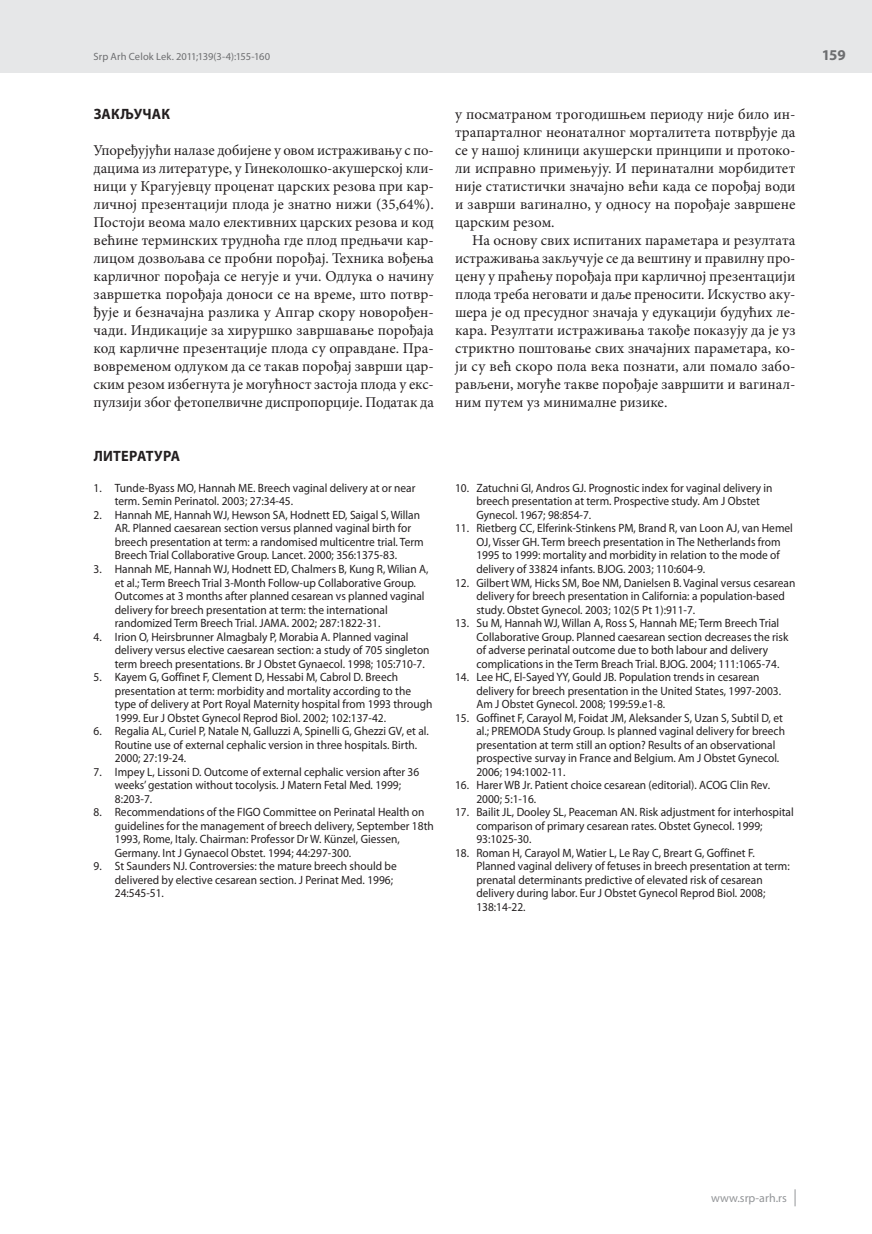
<style>
.page{position:relative;width:872px;height:1234px;background:#fff}
.page>*{position:absolute;margin:0;border:0;box-sizing:border-box;transform-origin:0 0}
.t1{font:15px/18px "Minion Pro";color:#231f20;text-align:justify}
.t2{font:700 15px "Myriad Pro";letter-spacing:.015em;color:#231f20;scale:.95 1}
.t3{font:700 15px "Myriad Pro";color:#6d6e70}
.t4{font:12px/13.5px "Myriad Pro";color:#231f20;scale:.95 1}
.t5{font:12px "Myriad Pro";color:#939598}
.t6{font:10.5px "Myriad Pro";letter-spacing:.01em;color:#6d6e70}
</style>
<div class="page">
<div style="left:0;top:0;width:872px;height:72px;background:#e6e7e8"></div>
<svg style="left:794px;top:1189px;width:1px;height:16px"></svg>
<p class="t6" style="left:94px;top:52px;width:178px">Srp Arh Celok Lek. 2011;139(3-4):155-160</p>
<p class="t2" style="left:94px;top:108px;width:82px">ЗАКЉУЧАК</p>
<p class="t1" style="left:94px;top:143px;width:342px">Упо ре ђу ју ћи на ла зе до би је не у овом ис тра жи ва њу с по&shy;да ци ма из ли те ра ту ре, у Ги не ко ло шко-аку шер ској кли&shy;ни ци у Кра гу јев цу про це нат цар ских ре зо ва при кар&shy;лич ној пре зен та ци ји пло да је знат но ни жи (35,64%).<br>По сто ји ве о ма ма ло елек тив них цар ских ре зо ва и код ве ћи не тер мин ских труд но ћа где плод пред ња чи кар&shy;ли цом до зво ља ва се проб ни по ро ђај. Тех ни ка во ђе ња кар лич ног по ро ђа ја се не гу је и учи. Од лу ка о на чи ну за вр шет ка по ро ђа ја до но си се на вре ме, што по твр&shy;ђу је и бе зна чај на раз ли ка у Ап гар ско ру но во ро ђен&shy;ча ди. Ин ди ка ци је за хи рур шко за вр ша ва ње по ро ђа ја код кар лич не пре зен та ци је пло да су оправ да не. Пра&shy;во вре ме ном од лу ком да се та кав по ро ђај за вр ши цар&shy;ским ре зом из бег ну та је мо гућ ност за сто ја пло да у екс&shy;пул зи ји због фе то пел вич не дис про пор ци је. По да так да</p>
<p class="t2" style="left:94px;top:450px;width:93px">ЛИТЕРАТУРА</p>
<p class="t4" style="left:115px;top:482px;width:318px;text-indent:-21px">1. Tunde-Byass MO, Hannah ME. Breech vaginal delivery at or near term. Semin Perinatol. 2003; 27:34-45.</p>
<p class="t4" style="left:115px;top:509px;width:327px;text-indent:-21px">2. Hannah ME, Hannah WJ, Hewson SA, Hodnett ED, Saigal S, Willan AR. Planned caesarean section versus planned vaginal birth for breech presentation at term: a randomised multicentre trial. Term Breech Trial Collaborative Group. Lancet. 2000; 356:1375-83.</p>
<p class="t4" style="left:115px;top:563px;width:332px;text-indent:-21px">3. Hannah ME, Hannah WJ, Hodnett ED, Chalmers B, Kung R, Wilian A, et al.; Term Breech Trial 3-Month Follow-up Collaborative Group.<br>Outcomes at 3 months after planned cesarean vs planned vaginal delivery for breech presentation at term: the international randomized Term Breech Trial. JAMA. 2002; 287:1822-31.</p>
<p class="t4" style="left:115px;top:631px;width:333px;text-indent:-21px">4. Irion O, Heirsbrunner Almagbaly P, Morabia A. Planned vaginal delivery versus elective caesarean section: a study of 705 singleton term breech presentations. Br J Obstet Gynaecol. 1998; 105:710-7.</p>
<p class="t4" style="left:115px;top:671px;width:336px;text-indent:-21px">5. Kayem G, Goffinet F, Clement D, Hessabi M, Cabrol D. Breech presentation at term: morbidity and mortality according to the type of delivery at Port Royal Maternity hospital from 1993 through 1999. Eur J Obstet Gynecol Reprod Biol. 2002; 102:137-42.</p>
<p class="t4" style="left:115px;top:725px;width:332px;text-indent:-21px">6. Regalia AL, Curiel P, Natale N, Galluzzi A, Spinelli G, Ghezzi GV, et al.<br>Routine use of external cephalic version in three hospitals. Birth.<br>2000; 27:19-24.</p>
<p class="t4" style="left:115px;top:766px;width:322px;text-indent:-21px">7. Impey L, Lissoni D. Outcome of external cephalic version after 36 weeks’ gestation without tocolysis. J Matern Fetal Med. 1999;<br>8:203-7.</p>
<p class="t4" style="left:115px;top:806px;width:337px;text-indent:-21px">8. Recommendations of the FIGO Committee on Perinatal Health on guidelines for the management of breech delivery, September 18th 1993, Rome, Italy. Chairman: Professor Dr W. Künzel, Giessen, Germany. Int J Gynaecol Obstet. 1994; 44:297-300.</p>
<p class="t4" style="left:115px;top:860px;width:298px;text-indent:-21px">9. St Saunders NJ. Controversies: the mature breech should be delivered by elective cesarean section. J Perinat Med. 1996;<br>24:545-51.</p>
<p class="t1" style="left:455px;top:107px;width:342px">у по сма тра ном тро го ди шњем пе ри о ду ни је би ло ин&shy;тра пар тал ног нео на тал ног мор та ли те та по твр ђу је да се у на шој кли ни ци аку шер ски прин ци пи и про то ко&shy;ли ис прав но при ме њу ју. И пе ри на тал ни мор би ди тет ни је ста ти стич ки зна чај но ве ћи ка да се по ро ђај во ди и за вр ши ва ги нал но, у од но су на по ро ђа је за вр ше не цар ским ре зом.</p>
<p class="t1" style="left:455px;top:233px;width:342px;text-indent:17px">На осно ву свих ис пи та них па ра ме та ра и ре зул та та ис тра жи ва ња за кљу чу је се да ве шти ну и пра вил ну про&shy;це ну у пра ће њу по ро ђа ја при кар лич ној пре зен та ци ји пло да тре ба не го ва ти и да ље пре но си ти. Ис ку ство аку&shy;ше ра је од пре суд ног зна ча ја у еду ка ци ји бу ду ћих ле&shy;ка ра. Ре зул та ти ис тра жи ва ња та ко ђе по ка зу ју да је уз стрикт но по што ва ње свих зна чај них па ра ме та ра, ко&shy;ји су већ ско ро по ла ве ка по зна ти, али по ма ло за бо&shy;ра вље ни, мо гу ће та кве по ро ђа је за вр ши ти и ва ги нал&shy;ним пу тем уз ми ни мал не ри зи ке.</p>
<p class="t4" style="left:476px;top:482px;width:313px;text-indent:-21px">10. Zatuchni GI, Andros GJ. Prognostic index for vaginal delivery in breech presentation at term. Prospective study. Am J Obstet<br>Gynecol. 1967; 98:854-7.</p>
<p class="t4" style="left:476px;top:523px;width:335px;text-indent:-21px">11. Rietberg CC, Elferink-Stinkens PM, Brand R, van Loon AJ, van Hemel OJ, Visser GH. Term breech presentation in The Netherlands from 1995 to 1999: mortality and morbidity in relation to the mode of delivery of 33824 infants. BJOG. 2003; 110:604-9.</p>
<p class="t4" style="left:476px;top:577px;width:337px;text-indent:-21px">12. Gilbert WM, Hicks SM, Boe NM, Danielsen B. Vaginal versus cesarean delivery for breech presentation in California: a population-based study. Obstet Gynecol. 2003; 102(5 Pt 1):911-7.</p>
<p class="t4" style="left:476px;top:617px;width:330px;text-indent:-21px">13. Su M, Hannah WJ, Willan A, Ross S, Hannah ME; Term Breech Trial Collaborative Group. Planned caesarean section decreases the risk of adverse perinatal outcome due to both labour and delivery complications in the Term Breach Trial. BJOG. 2004; 111:1065-74.</p>
<p class="t4" style="left:476px;top:671px;width:322px;text-indent:-21px">14. Lee HC, El-Sayed YY, Gould JB. Population trends in cesarean delivery for breech presentation in the United States, 1997-2003.<br>Am J Obstet Gynecol. 2008; 199:59.e1-8.</p>
<p class="t4" style="left:476px;top:712px;width:326px;text-indent:-21px">15. Goffinet F, Carayol M, Foidat JM, Aleksander S, Uzan S, Subtil D, et al.; PREMODA Study Group. Is planned vaginal delivery for breech presentation at term still an option? Results of an observational prospective survay in France and Belgium. Am J Obstet Gynecol.<br>2006; 194:1002-11.</p>
<p class="t4" style="left:476px;top:779px;width:310px;text-indent:-21px">16. Harer WB Jr. Patient choice cesarean (editorial). ACOG Clin Rev.<br>2000; 5:1-16.</p>
<p class="t4" style="left:476px;top:806px;width:335px;text-indent:-21px">17. Bailit JL, Dooley SL, Peaceman AN. Risk adjustment for interhospital comparison of primary cesarean rates. Obstet Gynecol. 1999;<br>93:1025-30.</p>
<p class="t4" style="left:476px;top:847px;width:331px;text-indent:-21px">18. Roman H, Carayol M, Watier L, Le Ray C, Breart G, Goffinet F.<br>Planned vaginal delivery of fetuses in breech presentation at term: prenatal determinants predictive of elevated risk of cesarean delivery during labor. Eur J Obstet Gynecol Reprod Biol. 2008; 138:14-22.</p>
<p class="t3" style="left:821px;top:49px;width:26px">159</p>
<p class="t5" style="left:711px;top:1192px;width:77px">www.srp-arh.rs</p>
</div>
